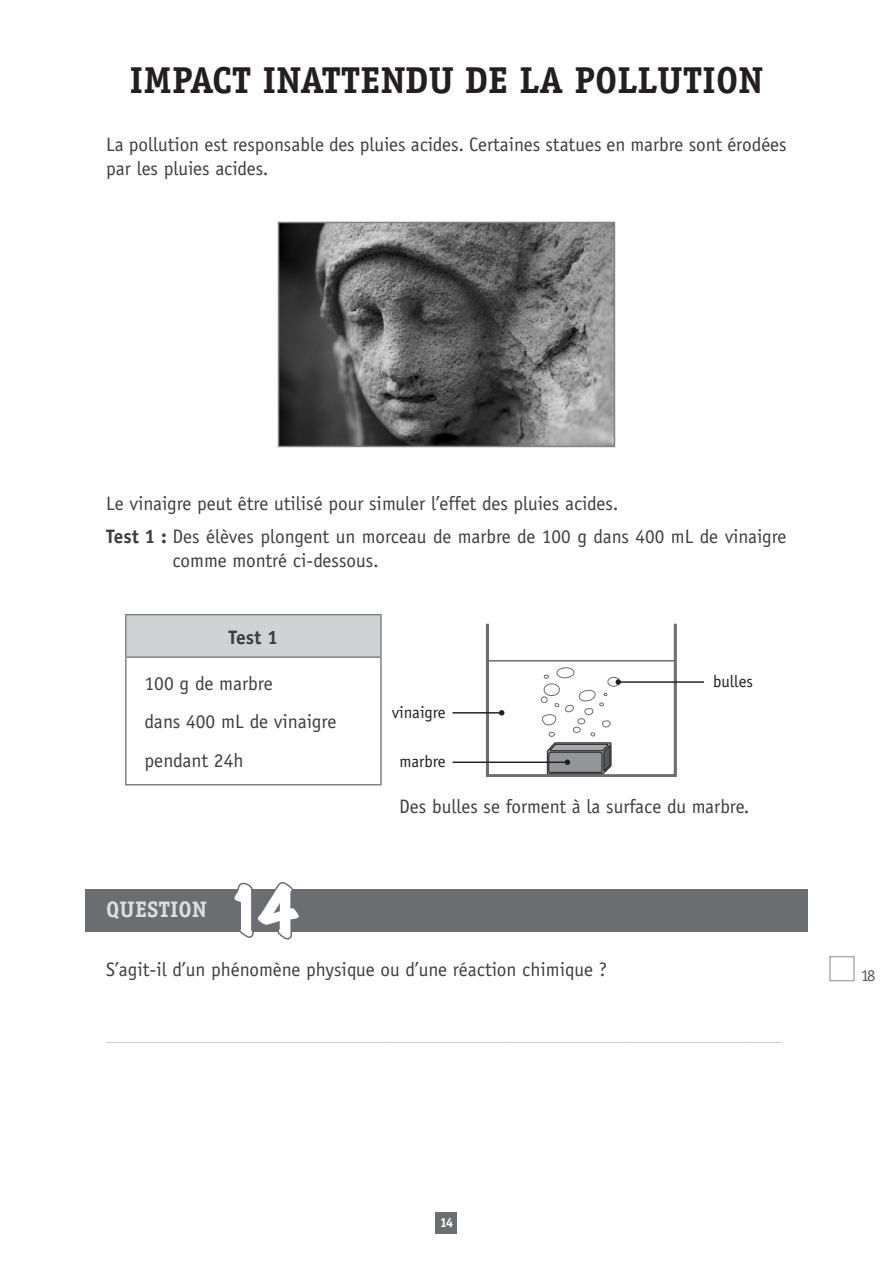
<style>
.page{position:relative;width:893px;height:1263px;background:#fff}
.page>*{position:absolute;margin:0;border:0;box-sizing:border-box;transform-origin:0 0}
.t1{font:expanded 60px "Marker Felt";color:#fff}
.t2{font:700 37.5px "Officina Serif";color:#231f20}
.t3{font:700 22.5px "Officina Serif";color:#dcdddf}
.t4{font:19.5px/38.2px "Officina Sans";color:#3e3e3f}
.t5{font:700 19.5px "Officina Sans";color:#3e3e3f}
.t6{font:16.8px "Officina Sans";color:#231f20}
.t7{font:16.5px "Officina Serif";color:#57585a}
.t8{font:15px "Officina Sans";color:#bcbdc0}
.t9{font:700 13.5px "Officina Serif";color:#fff}
.s1{font-weight:700}
</style>
<div class="page">
<div style="left:436px;top:1212px;width:21px;height:21px;background:#6c6d70"></div>
<img style="left:281px;top:225px;width:331px;height:219px">
<div style="left:278px;top:222px;width:337px;height:225px;border:2px solid #808285"></div>
<div style="left:126px;top:615px;width:255px;height:42px;background:#d1d2d4"></div>
<hr style="left:125px;top:614px;width:257px;height:1px;background:#808285">
<hr style="left:125px;top:615px;width:2px;height:41px;background:#808285">
<hr style="left:380px;top:615px;width:2px;height:41px;background:#808285">
<hr style="left:125px;top:656px;width:257px;height:2px;background:#808285">
<hr style="left:125px;top:658px;width:2px;height:126px;background:#808285">
<hr style="left:380px;top:658px;width:2px;height:126px;background:#808285">
<hr style="left:125px;top:784px;width:257px;height:1px;background:#808285">
<div style="left:486px;top:622px;width:191px;height:155px;border:3px solid #6c6d70"></div>
<div style="left:556px;top:667px;width:19px;height:11px;border:1px solid #6c6d70;border-radius:50%"></div>
<hr style="left:487px;top:660px;width:188px;height:1px;background:#6c6d70">
<hr style="left:618px;top:681px;width:86px;height:2px;background:#231f20">
<hr style="left:453px;top:712px;width:49px;height:1px;background:#231f20">
<svg style="left:499px;top:710px;width:5px;height:5px"></svg>
<hr style="left:453px;top:761px;width:115px;height:2px;background:#231f20">
<svg style="left:541px;top:674px;width:80px;height:100px"></svg>
<div style="left:829px;top:956px;width:26px;height:25px;border:2px solid #adaeb2"></div>
<div style="left:85px;top:889px;width:723px;height:42px;background:#6c6d70"></div>
<svg style="left:231px;top:882px;width:71px;height:58px"></svg>
<h2 class="t2" style="left:130px;top:57px;width:192px">IMPACT INATTE</h2>
<h2 class="t2" style="left:381px;top:57px;width:384px">NDU DE LA POLLUTION</h2>
<p class="t4" style="left:106px;top:132px;width:682px;line-height:24px">La pollution est responsable des pluies acides. Certaines statues en marbre sont érodées par les pluies acides.</p>
<p class="t4" style="left:106px;top:487px;width:682px;line-height:32.5px">Le vinaigre peut être utilisé pour simuler l’effet des pluies acides.<br><span class="s1">Test 1 :</span> Des élèves plongent un morceau de marbre de 100 g dans 400 mL de vinaigre</p>
<p class="t4" style="left:172px;top:541px;width:208px">comme montré ci-dessous.</p>
<p class="t5" style="left:229px;top:625px;width:51px">Test 1</p>
<p class="t4" style="left:145px;top:664px;width:193px">100 g de marbre<br>dans 400 mL de vinaigre pendant 24h</p>
<p class="t3" style="left:106px;top:896px;width:102px">QUESTION</p>
<h1 class="t1" style="left:225px;top:863px;width:73px">14</h1>
<p class="t6" style="left:392px;top:702px;width:55px">vinaigre</p>
<p class="t6" style="left:399px;top:752px;width:48px">marbre</p>
<p class="t6" style="left:713px;top:672px;width:41px">bulles</p>
<p class="t4" style="left:399px;top:788px;width:352px">Des bulles se forment à la surface du marbre.</p>
<p class="t4" style="left:106px;top:950px;width:502px">S’agit-il d’un phénomène physique ou d’une réaction chimique ?</p>
<p class="t8" style="left:106px;top:1027px;width:676px">__________________________________________________________________________________________</p>
<p class="t9" style="left:440px;top:1214px;width:15px">14</p>
<p class="t7" style="left:861px;top:966px;width:16px">18</p>
</div>
